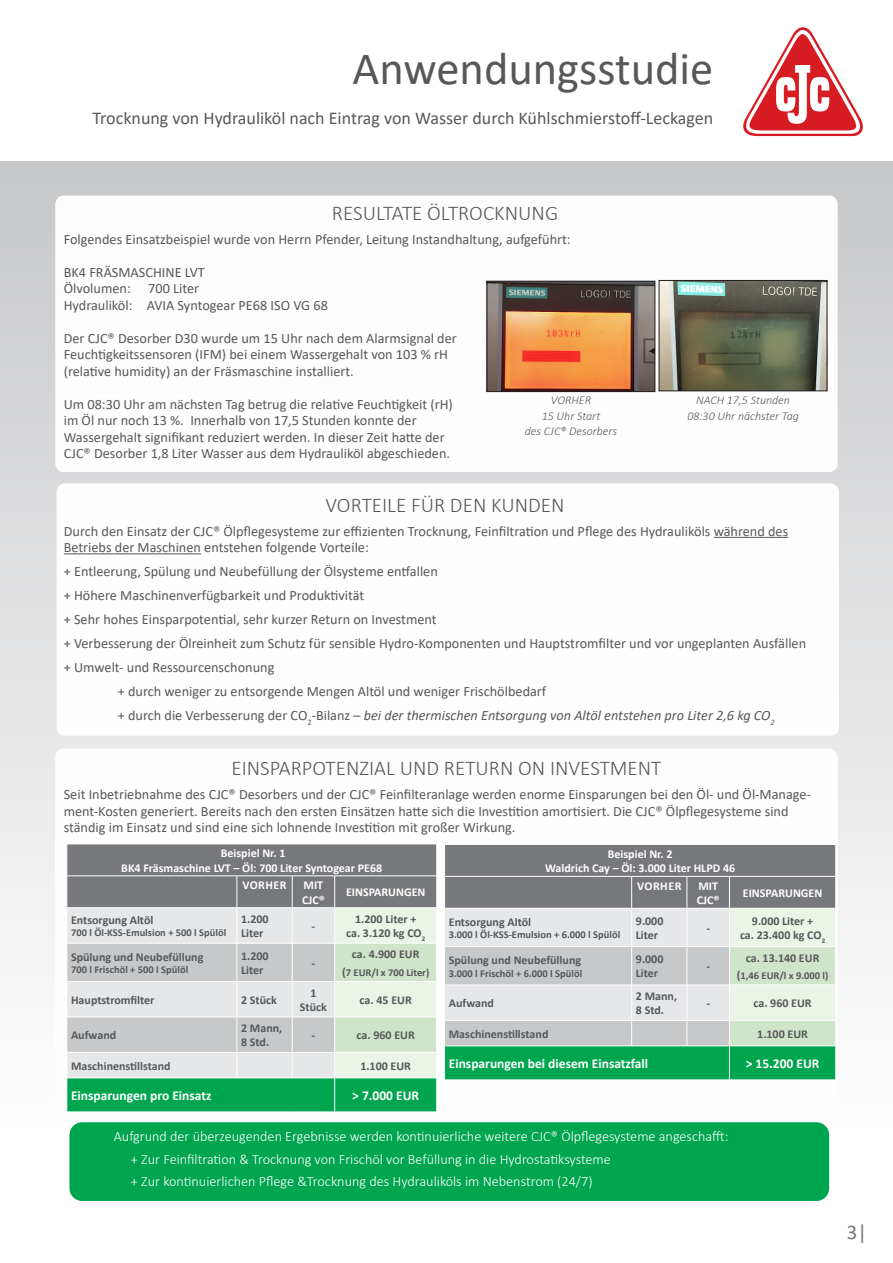
<style>
.page{position:relative;width:893px;height:1263px;background:#fff}
.page>*{position:absolute;margin:0;border:0;box-sizing:border-box;transform-origin:0 0}
.t1{font:46.5px "Calibri";color:#57585a}
.t2{font:300 21px "Calibri";color:#57585a}
.t3{font:21px "Calibri";color:#76787b}
.t4{font:18px "Calibri";color:#57585a}
.t5{font:14.25px/16.5px "Calibri";color:#57585a}
.t6{font:300 14.25px/22.5px "Calibri";color:#fff}
.t7{font:italic 14.25px "Calibri";color:#57585a}
.t8{font:700 13.5px "Calibri";color:#fff}
.t9{font:700 12px/14.4px "Calibri";color:#57585a}
.t10{font:700 12px/14.4px "Calibri";color:#fff;text-align:center}
.t11{font:italic 300 12px/15.3px "Calibri";color:#57585a;text-align:center}
.t12{font:700 10.5px "Calibri";color:#57585a}
.s1{font-style:normal}
.s2{font-size:12px}
</style>
<div class="page">
<div style="left:0;top:162px;width:893px;height:965px;background:linear-gradient(to bottom,#c7c8ca,#fefefe)"></div>
<div style="left:55px;top:196px;width:783px;height:276px;background:#fff;border-radius:9px"></div>
<svg style="left:743px;top:27px;width:120px;height:109px"></svg>
<div style="left:57px;top:483px;width:782px;height:253px;background:#fff;border-radius:9px"></div>
<div style="left:55px;top:748px;width:783px;height:455px;background:#fff;border-radius:9px"></div>
<img style="left:661px;top:282px;width:164px;height:107px">
<div style="left:659px;top:280px;width:168px;height:111px;border:1px solid #231f20"></div>
<img style="left:489px;top:283px;width:164px;height:107px">
<div style="left:487px;top:281px;width:168px;height:111px;border:1px solid #231f20"></div>
<hr style="left:714px;top:537px;width:74px;height:1px;background:#57585a">
<hr style="left:64px;top:553px;width:137px;height:1px;background:#57585a">
<svg style="left:67px;top:844px;width:370px;height:268px;background:#a9c1b5"></svg>
<hr style="left:67px;top:1078px;width:170px;height:1px;background:#fff">
<hr style="left:67px;top:1078px;width:1px;height:34px;background:#fff">
<hr style="left:237px;top:1078px;width:55px;height:1px;background:#fff">
<hr style="left:292px;top:1078px;width:43px;height:1px;background:#fff">
<hr style="left:335px;top:1078px;width:102px;height:1px;background:#fff">
<hr style="left:334px;top:1078px;width:1px;height:34px;background:#fff">
<hr style="left:436px;top:1078px;width:1px;height:34px;background:#fff">
<svg style="left:444px;top:844px;width:392px;height:236px;background:#a2bcaf"></svg>
<hr style="left:444px;top:1045px;width:188px;height:1px;background:#fff">
<hr style="left:444px;top:1046px;width:1px;height:34px;background:#fff">
<hr style="left:632px;top:1045px;width:55px;height:1px;background:#fff">
<hr style="left:687px;top:1045px;width:42px;height:1px;background:#fff">
<hr style="left:729px;top:1045px;width:107px;height:1px;background:#fff">
<hr style="left:729px;top:1046px;width:1px;height:34px;background:#fff">
<hr style="left:835px;top:1046px;width:1px;height:34px;background:#fff">
<div style="left:69px;top:1122px;width:760px;height:79px;background:#00a54f;border-radius:13px"></div>
<h1 class="t1" style="left:353px;top:36px;width:362px">Anwendungsstudie</h1>
<p class="t4" style="left:93px;top:106px;width:622px">Trocknung von Hydrauliköl nach Eintrag von Wasser durch Kühlschmierstoff-Leckagen</p>
<h2 class="t2" style="left:332px;top:200px;width:228px">RESULTATE ÖLTROCKNUNG</h2>
<p class="t5" style="left:64px;top:231px;width:508px">Folgendes Einsatzbeispiel wurde von Herrn Pfender, Leitung Instandhaltung, aufgeführt:</p>
<p class="t5" style="left:64px;top:264px;width:266px">BK4 FRÄSMASCHINE LVT<br>Ölvolumen: 700 Liter<br>Hydrauliköl: AVIA Syntogear PE68 ISO VG 68</p>
<p class="t5" style="left:64px;top:330px;width:395px">Der CJC® Desorber D30 wurde um 15 Uhr nach dem Alarmsignal der<br>Feuchtigkeitssensoren (IFM) bei einem Wassergehalt von 103 % rH (relative humidity) an der Fräsmaschine installiert.</p>
<p class="t5" style="left:64px;top:396px;width:391px">Um 08:30 Uhr am nächsten Tag betrug die relative Feuchtigkeit (rH) im Öl nur noch 13 %. Innerhalb von 17,5 Stunden konnte der Wassergehalt signifikant reduziert werden. In dieser Zeit hatte der CJC® Desorber 1,8 Liter Wasser aus dem Hydrauliköl abgeschieden.</p>
<p class="t11" style="left:525px;top:392px;width:94px">VORHER<br>15 Uhr Start<br>des CJC® Desorbers</p>
<p class="t11" style="left:687px;top:392px;width:113px">NACH 17,5 Stunden<br>08:30 Uhr nächster Tag</p>
<h2 class="t2" style="left:326px;top:492px;width:241px">VORTEILE FÜR DEN KUNDEN</h2>
<p class="t5" style="left:64px;top:522px;width:726px">Durch den Einsatz der CJC® Ölpflegesysteme zur effizienten Trocknung, Feinfiltration und Pflege des Hydrauliköls während des<br>Betriebs der Maschinen entstehen folgende Vorteile:</p>
<p class="t5" style="left:64px;top:563px;width:376px">+ Entleerung, Spülung und Neubefüllung der Ölsysteme entfallen</p>
<p class="t5" style="left:64px;top:587px;width:302px">+ Höhere Maschinenverfügbarkeit und Produktivität</p>
<p class="t5" style="left:64px;top:611px;width:374px">+ Sehr hohes Einsparpotential, sehr kurzer Return on Investment</p>
<p class="t5" style="left:64px;top:635px;width:744px">+ Verbesserung der Ölreinheit zum Schutz für sensible Hydro-Komponenten und Hauptstromfilter und vor ungeplanten Ausfällen</p>
<p class="t5" style="left:64px;top:659px;width:212px">+ Umwelt- und Ressourcenschonung</p>
<p class="t5" style="left:118px;top:683px;width:430px">+ durch weniger zu entsorgende Mengen Altöl und weniger Frischölbedarf</p>
<p class="t7" style="left:118px;top:706px;width:658px"><span class="s1">+ durch die Verbesserung der CO</span><sub>2</sub><span class="s1">-Bilanz –</span> bei der thermischen Entsorgung von Altöl entstehen pro Liter 2,6 kg CO<sub>2</sub></p>
<h2 class="t2" style="left:231px;top:756px;width:431px">EINSPARPOTENZIAL UND RETURN ON INVESTMENT</h2>
<p class="t5" style="left:64px;top:786px;width:749px">Seit Inbetriebnahme des CJC® Desorbers und der CJC® Feinfilteranlage werden enorme Einsparungen bei den Öl- und Öl-Manage&shy;ment-Kosten generiert. Bereits nach den ersten Einsätzen hatte sich die Investition amortisiert. Die CJC® Ölpflegesysteme sind ständig im Einsatz und sind eine sich lohnende Investition mit großer Wirkung.</p>
<p class="t10" style="left:121px;top:846px;width:262px">Beispiel Nr. 1<br>BK4 Fräsmaschine LVT – Öl: 700 Liter Syntogear PE68</p>
<p class="t10" style="left:242px;top:878px;width:46px">VORHER</p>
<p class="t10" style="left:302px;top:878px;width:24px;text-align:left">MIT<br>CJC®</p>
<p class="t10" style="left:346px;top:885px;width:81px">EINSPARUNGEN</p>
<p class="t9" style="left:71px;top:913px;width:84px">Entsorgung Altöl</p>
<p class="t12" style="left:71px;top:928px;width:157px">700 l Öl-KSS-Emulsion + 500 l Spülöl</p>
<p class="t9" style="left:241px;top:912px;width:29px">1.200<br>Liter</p>
<p class="t9" style="left:312px;top:919px;width:5px">-</p>
<p class="t9" style="left:346px;top:912px;width:81px;text-align:center">1.200 Liter +<br>ca. 3.120 kg CO<sub>2</sub></p>
<p class="t10" style="left:545px;top:847px;width:192px">Beispiel Nr. 2<br>Waldrich Cay – Öl: 3.000 Liter HLPD 46</p>
<p class="t10" style="left:637px;top:879px;width:46px">VORHER</p>
<p class="t10" style="left:697px;top:879px;width:24px;text-align:left">MIT<br>CJC®</p>
<p class="t10" style="left:743px;top:886px;width:81px">EINSPARUNGEN</p>
<p class="t9" style="left:449px;top:915px;width:84px">Entsorgung Altöl</p>
<p class="t12" style="left:449px;top:930px;width:173px">3.000 l Öl-KSS-Emulsion + 6.000 l Spülöl</p>
<p class="t9" style="left:636px;top:914px;width:29px">9.000<br>Liter</p>
<p class="t9" style="left:706px;top:921px;width:5px">-</p>
<p class="t9" style="left:740px;top:914px;width:87px;text-align:center">9.000 Liter +<br>ca. 23.400 kg CO<sub>2</sub></p>
<p class="t9" style="left:71px;top:949px;width:134px">Spülung und Neubefüllung</p>
<p class="t12" style="left:71px;top:965px;width:119px">700 l Frischöl + 500 l Spülöl</p>
<p class="t9" style="left:241px;top:949px;width:29px">1.200<br>Liter</p>
<p class="t9" style="left:312px;top:956px;width:5px">-</p>
<p class="t9" style="left:352px;top:947px;width:69px">ca. 4.900 EUR</p>
<p class="t12" style="left:342px;top:967px;width:89px"><span class="s2">(</span>7 EUR/l x 700 Liter)</p>
<p class="t9" style="left:449px;top:953px;width:134px">Spülung und Neubefüllung</p>
<p class="t12" style="left:449px;top:968px;width:135px">3.000 l Frischöl + 6.000 l Spülöl</p>
<p class="t9" style="left:636px;top:952px;width:29px">9.000<br>Liter</p>
<p class="t9" style="left:706px;top:959px;width:5px">-</p>
<p class="t9" style="left:746px;top:950px;width:75px">ca. 13.140 EUR</p>
<p class="t12" style="left:737px;top:970px;width:93px"><span class="s2">(</span>1,46 EUR/l x 9.000 l)</p>
<p class="t9" style="left:71px;top:992px;width:85px">Hauptstromfilter</p>
<p class="t9" style="left:241px;top:993px;width:37px">2 Stück</p>
<p class="t9" style="left:300px;top:985px;width:29px;text-align:center">1<br>Stück</p>
<p class="t9" style="left:360px;top:993px;width:54px">ca. 45 EUR</p>
<p class="t9" style="left:71px;top:1028px;width:47px">Aufwand</p>
<p class="t9" style="left:241px;top:1021px;width:43px">2 Mann,<br>8 Std.</p>
<p class="t9" style="left:312px;top:1028px;width:5px">-</p>
<p class="t9" style="left:357px;top:1028px;width:60px">ca. 960 EUR</p>
<p class="t9" style="left:71px;top:1058px;width:101px">Maschinenstillstand</p>
<p class="t9" style="left:360px;top:1059px;width:52px">1.100 EUR</p>
<p class="t8" style="left:71px;top:1089px;width:142px">Einsparungen pro Einsatz</p>
<p class="t8" style="left:352px;top:1089px;width:68px">&gt; 7.000 EUR</p>
<p class="t9" style="left:449px;top:996px;width:47px">Aufwand</p>
<p class="t9" style="left:636px;top:989px;width:43px">2 Mann,<br>8 Std.</p>
<p class="t9" style="left:706px;top:996px;width:5px">-</p>
<p class="t9" style="left:753px;top:996px;width:60px">ca. 960 EUR</p>
<p class="t9" style="left:449px;top:1026px;width:101px">Maschinenstillstand</p>
<p class="t9" style="left:757px;top:1027px;width:52px">1.100 EUR</p>
<p class="t8" style="left:449px;top:1057px;width:201px">Einsparungen bei diesem Einsatzfall</p>
<p class="t8" style="left:746px;top:1057px;width:75px">&gt; 15.200 EUR</p>
<p class="t6" style="left:131px;top:1125px;width:599px;text-indent:-17px">Aufgrund der überzeugenden Ergebnisse werden kontinuierliche weitere CJC® Ölpflegesysteme angeschafft: + Zur Feinfiltration &amp; Trocknung von Frischöl vor Befüllung in die Hydrostatiksysteme<br>+ Zur kontinuierlichen Pflege &amp;Trocknung des Hydrauliköls im Nebenstrom (24/7)</p>
<h2 class="t3" style="left:847px;top:1217px;width:22px">3|</h2>
</div>
